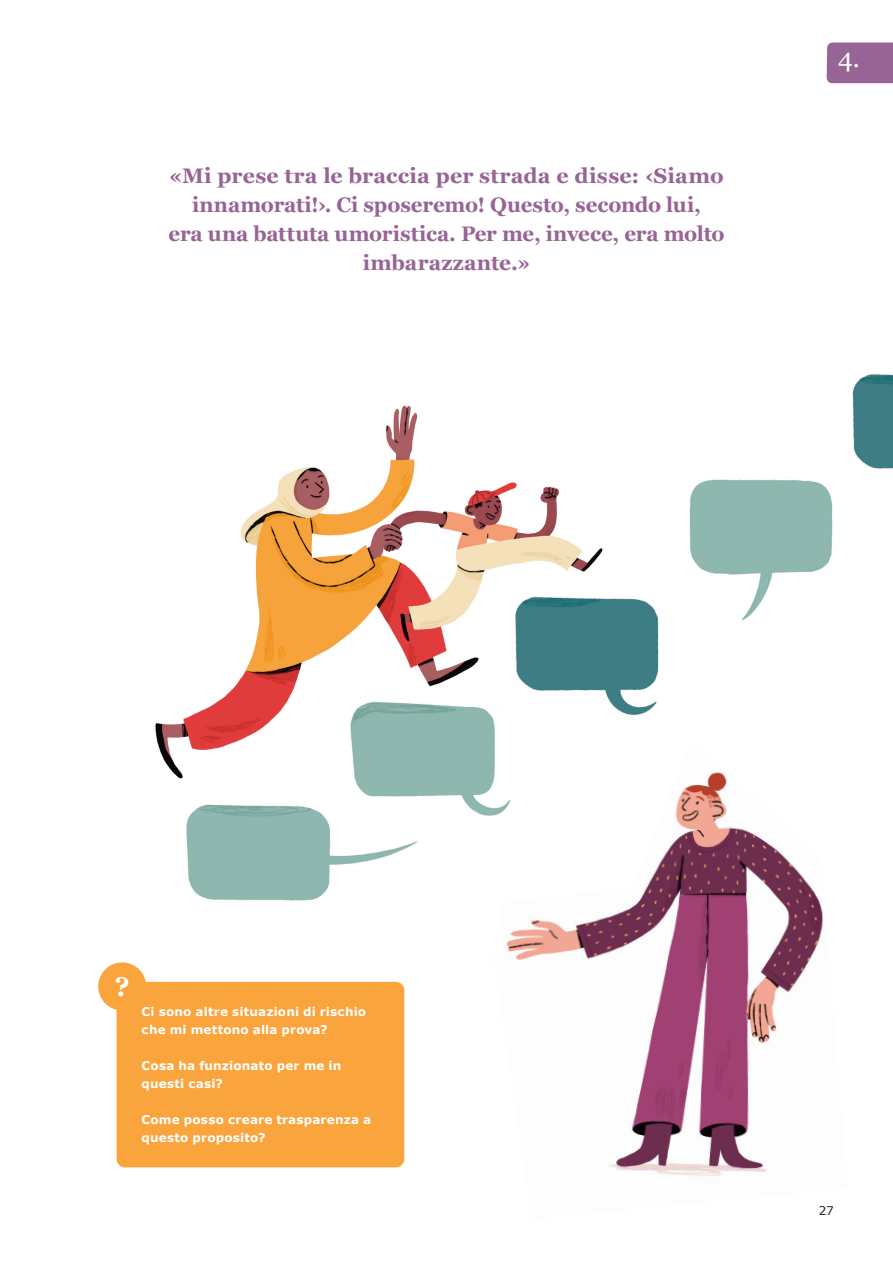
<style>
.page{position:relative;width:893px;height:1263px;background:#fff}
.page>*{position:absolute;margin:0;border:0;box-sizing:border-box;transform-origin:0 0}
.t1{font:700 27.15px "Georgia";color:#fff}
.t2{font:26.1px "Georgia";color:#fff}
.t3{font:700 21px/29.2px "Georgia";color:#976595;text-align:center}
.t4{font:700 12px/18px "Verdana";letter-spacing:.015em;color:#fff}
.t5{font:12px "Verdana";color:#231f20}
</style>
<div class="page">
<img style="left:609px;top:1028px;width:168px;height:148px">
<img style="left:98px;top:405px;width:735px;height:623px">
<img style="left:852px;top:374px;width:41px;height:95px">
<div style="left:826px;top:42px;width:67px;height:42px;background:#976595"></div>
<div style="left:125px;top:990px;width:271px;height:169px;background:#f9a43d"></div>
<div style="left:117px;top:982px;width:287px;height:185px;border:16px solid #f9a43d"></div>
<div style="left:108px;top:972px;width:28px;height:29px;background:#f9a43d;border-radius:50%"></div>
<div style="left:98px;top:962px;width:48px;height:48px;border:20px solid #f9a43d;border-radius:50%"></div>
<p class="t3" style="left:168px;top:160px;width:558px">«Mi prese tra le braccia per strada e disse: ‹Siamo innamorati!›. Ci sposeremo! Questo, secondo lui,<br>era una battuta umoristica. Per me, invece, era molto imbarazzante.»</p>
<p class="t2" style="left:838px;top:39px;width:23px">4.</p>
<p class="t1" style="left:115px;top:966px;width:16px">?</p>
<p class="t4" style="left:142px;top:1003px;width:226px">Ci sono altre situazioni di rischio che mi mettono alla prova?</p>
<p class="t4" style="left:142px;top:1057px;width:201px">Cosa ha funzionato per me in questi casi?</p>
<p class="t4" style="left:142px;top:1111px;width:231px">Come posso creare trasparenza a questo proposito?</p>
<p class="t5" style="left:819px;top:1203px;width:17px">27</p>
</div>
